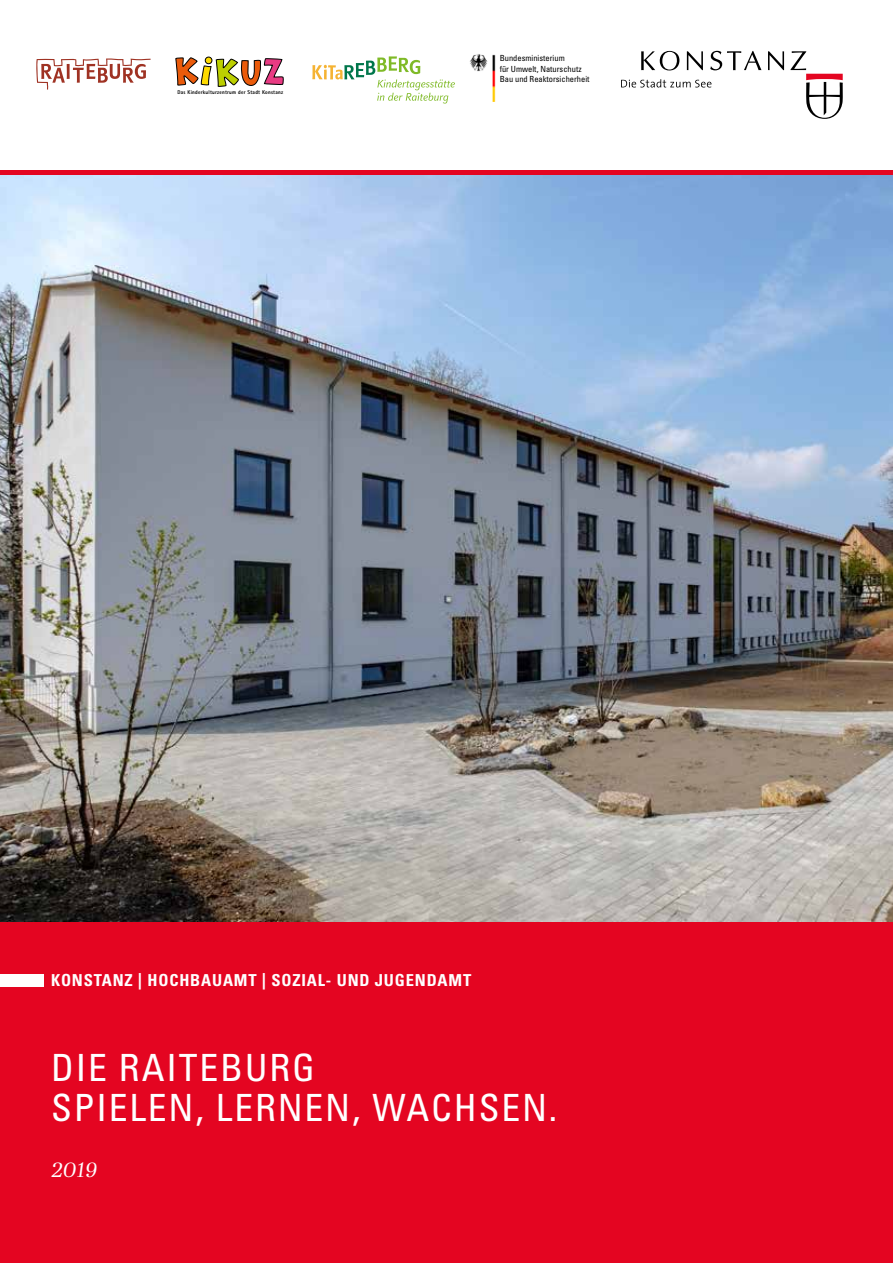
<style>
.page{position:relative;width:893px;height:1263px;background:#fff}
.page>*{position:absolute;margin:0;border:0;box-sizing:border-box;transform-origin:0 0}
.t1{font:condensed 37.5px/40.5px "Univers LT Pro";letter-spacing:.05em;color:#fff}
.t2{font:italic 24px "Unna";color:#fff}
.t3{font:700 condensed 16.5px "Univers LT Pro";letter-spacing:.05em;color:#fff}
.t4{font:condensed 8.4px/10.1px "Univers LT Std";color:#000}
.t5{font:800 5.55px "AT Rotis Sans Serif";letter-spacing:.04em;color:#000;scale:.96 1}
</style>
<div class="page">
<img style="left:0;top:174px;width:893px;height:749px">
<div style="left:0;top:923px;width:893px;height:340px;background:#e40521"></div>
<svg style="left:621px;top:79px;width:90px;height:9px"></svg>
<svg style="left:641px;top:51px;width:38px;height:19px"></svg>
<svg style="left:687px;top:51px;width:16px;height:19px"></svg>
<svg style="left:768px;top:51px;width:16px;height:19px"></svg>
<svg style="left:710px;top:51px;width:51px;height:19px"></svg>
<svg style="left:790px;top:51px;width:53px;height:68px"></svg>
<div style="left:0;top:974px;width:44px;height:12px;background:#fff"></div>
<hr style="left:0;top:170px;width:893px;height:4px;background:#e40521">
<svg style="left:175px;top:57px;width:109px;height:30px"></svg>
<svg style="left:312px;top:56px;width:143px;height:48px"></svg>
<svg style="left:36px;top:58px;width:115px;height:32px"></svg>
<img style="left:469px;top:54px;width:27px;height:48px">
<p class="t5" style="left:177px;top:89px;width:111px">Das Kinderkulturzentrum der Stadt Konstanz</p>
<p class="t4" style="left:500px;top:53px;width:91px">Bundesministerium<br>für Umwelt, Naturschutz<br>Bau und Reaktorsicherheit</p>
<h3 class="t3" style="left:51px;top:970px;width:422px">KONSTANZ | HOCHBAUAMT | SOZIAL- UND JUGENDAMT</h3>
<h1 class="t1" style="left:51px;top:1046px;width:508px">DIE RAITEBURG<br>SPIELEN, LERNEN, WACHSEN.</h1>
<h2 class="t2" style="left:51px;top:1155px;width:48px">2019</h2>
</div>
